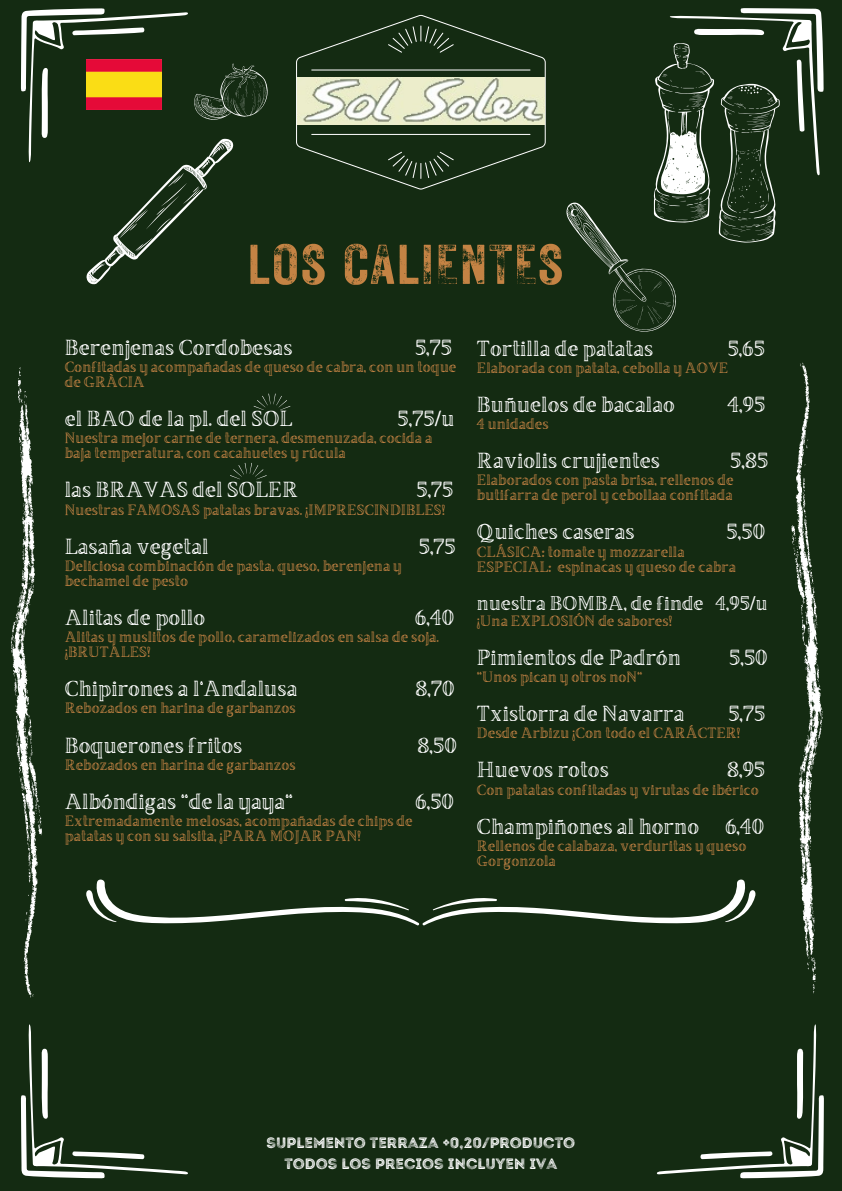
<style>
.page{position:relative;width:842px;height:1191px;background:#fff}
.page>*{position:absolute;margin:0;border:0;box-sizing:border-box;transform-origin:0 0}
.t1{font:56px "Rustic Printed Stamp";color:#c48344}
.t2{font:22px "Brixton TC Outline";color:#fff}
.t3{font:20px "Brixton TC Outline";color:#fff}
.t4{font:15px/15px "Brixton TC Outline";color:#c48344}
.t5{font:15px/21px "Intro Rust G Base 2 Line";color:#fff;text-align:center}
</style>
<div class="page">
<div style="left:0;top:0;width:842px;height:1190px;background:#142b12"></div>
<svg style="left:657px;top:1024px;width:167px;height:154px"></svg>
<svg style="left:296px;top:15px;width:250px;height:174px"></svg>
<hr style="left:311px;top:69px;width:219px;height:1px;background:#fff">
<hr style="left:311px;top:134px;width:219px;height:1px;background:#fff">
<svg style="left:11px;top:367px;width:31px;height:630px"></svg>
<svg style="left:791px;top:362px;width:32px;height:631px"></svg>
<svg style="left:21px;top:1024px;width:167px;height:154px"></svg>
<svg style="left:86px;top:879px;width:670px;height:46px"></svg>
<svg style="left:566px;top:8px;width:258px;height:324px"></svg>
<svg style="left:21px;top:8px;width:247px;height:276px"></svg>
<img style="left:297px;top:77px;width:248px;height:48px">
<svg style="left:253px;top:393px;width:38px;height:17px"></svg>
<img style="left:86px;top:59px;width:75px;height:50px">
<svg style="left:230px;top:463px;width:37px;height:16px"></svg>
<h1 class="t1" style="left:247px;top:227px;width:319px">LOS CALIENTES</h1>
<h2 class="t2" style="left:65px;top:339px;width:229px">Berenjenas Cordobesas</h2>
<h2 class="t2" style="left:415px;top:339px;width:39px">5,75</h2>
<p class="t4" style="left:65px;top:361px;width:393px">Confitadas y acompañadas de queso de cabra, con un toque de GRÀCIA</p>
<h2 class="t2" style="left:65px;top:410px;width:229px">el BAO de la pl. del SOL</h2>
<h2 class="t2" style="left:398px;top:410px;width:58px">5,75/u</h2>
<p class="t4" style="left:65px;top:432px;width:369px">Nuestra mejor carne de ternera, desmenuzada, cocida a baja temperatura, con cacahuetes y rúcula</p>
<h2 class="t2" style="left:65px;top:482px;width:235px">las BRAVAS del SOLER</h2>
<h2 class="t2" style="left:416px;top:482px;width:39px">5,75</h2>
<p class="t4" style="left:65px;top:503px;width:382px">Nuestras FAMOSAS patatas bravas. ¡IMPRESCINDIBLES!</p>
<h2 class="t2" style="left:65px;top:538px;width:145px">Lasaña vegetal</h2>
<h2 class="t2" style="left:419px;top:538px;width:39px">5,75</h2>
<p class="t4" style="left:65px;top:560px;width:339px">Deliciosa combinación de pasta, queso, berenjena y bechamel de pesto</p>
<h2 class="t2" style="left:65px;top:609px;width:142px">Alitas de pollo</h2>
<h2 class="t2" style="left:415px;top:609px;width:40px">6,40</h2>
<p class="t4" style="left:65px;top:631px;width:376px">Alitas y muslitos de pollo, caramelizados en salsa de soja. ¡BRUTALES!</p>
<h2 class="t2" style="left:65px;top:680px;width:234px">Chipirones a l'Andalusa</h2>
<h2 class="t2" style="left:416px;top:680px;width:41px">8,70</h2>
<p class="t4" style="left:65px;top:702px;width:233px">Rebozados en harina de garbanzos</p>
<h2 class="t2" style="left:65px;top:737px;width:179px">Boquerones fritos</h2>
<h2 class="t2" style="left:417px;top:737px;width:41px">8,50</h2>
<p class="t4" style="left:65px;top:758px;width:233px">Rebozados en harina de garbanzos</p>
<h2 class="t2" style="left:65px;top:793px;width:230px">Albóndigas "de la yaya"</h2>
<h2 class="t2" style="left:416px;top:793px;width:40px">6,50</h2>
<p class="t4" style="left:65px;top:815px;width:350px">Extremadamente melosas, acompañadas de chips de patatas y con su salsita, ¡PARA MOJAR PAN!</p>
<h2 class="t2" style="left:477px;top:340px;width:178px">Tortilla de patatas</h2>
<h2 class="t2" style="left:728px;top:340px;width:39px">5,65</h2>
<p class="t4" style="left:477px;top:362px;width:253px">Elaborada con patata, cebolla y AOVE</p>
<h2 class="t2" style="left:477px;top:396px;width:200px">Buñuelos de bacalao</h2>
<h2 class="t2" style="left:727px;top:396px;width:39px">4,95</h2>
<p class="t4" style="left:477px;top:418px;width:73px">4 unidades</p>
<h2 class="t2" style="left:477px;top:452px;width:185px">Raviolis crujientes</h2>
<h2 class="t2" style="left:730px;top:452px;width:40px">5,85</h2>
<p class="t4" style="left:477px;top:474px;width:258px">Elaborados con pasta brisa, rellenos de butifarra de perol y cebollaa confitada</p>
<h2 class="t2" style="left:477px;top:524px;width:159px">Quiches caseras</h2>
<h2 class="t2" style="left:727px;top:524px;width:40px">5,50</h2>
<p class="t4" style="left:477px;top:546px;width:261px">CLÁSICA: tomate y mozzarella<br>ESPECIAL: espinacas y queso de cabra</p>
<h3 class="t3" style="left:477px;top:596px;width:292px">nuestra BOMBA, de finde 4,95/u</h3>
<p class="t4" style="left:477px;top:614px;width:197px">¡Una EXPLOSIÓN de sabores!</p>
<h2 class="t2" style="left:477px;top:649px;width:206px">Pimientos de Padrón</h2>
<h2 class="t2" style="left:729px;top:649px;width:40px">5,50</h2>
<p class="t4" style="left:477px;top:671px;width:167px">"Unos pican y otros noN"</p>
<h2 class="t2" style="left:477px;top:705px;width:209px">Txistorra de Navarra</h2>
<h2 class="t2" style="left:728px;top:705px;width:39px">5,75</h2>
<p class="t4" style="left:477px;top:727px;width:265px">Desde Arbizu ¡Con todo el CARÁCTER!</p>
<h2 class="t2" style="left:477px;top:761px;width:134px">Huevos rotos</h2>
<h2 class="t2" style="left:727px;top:761px;width:40px">8,95</h2>
<p class="t4" style="left:477px;top:783px;width:283px">Con patatas confitadas y virutas de ibérico</p>
<h2 class="t2" style="left:477px;top:818px;width:289px">Champiñones al horno 6,40</h2>
<p class="t4" style="left:477px;top:839px;width:271px">Rellenos de calabaza, verduritas y queso<br>Gorgonzola</p>
<p class="t5" style="left:267px;top:1131px;width:310px">SUPLEMENTO TERRAZA +0,20/PRODUCTO<br>TODOS LOS PRECIOS INCLUYEN IVA</p>
</div>
